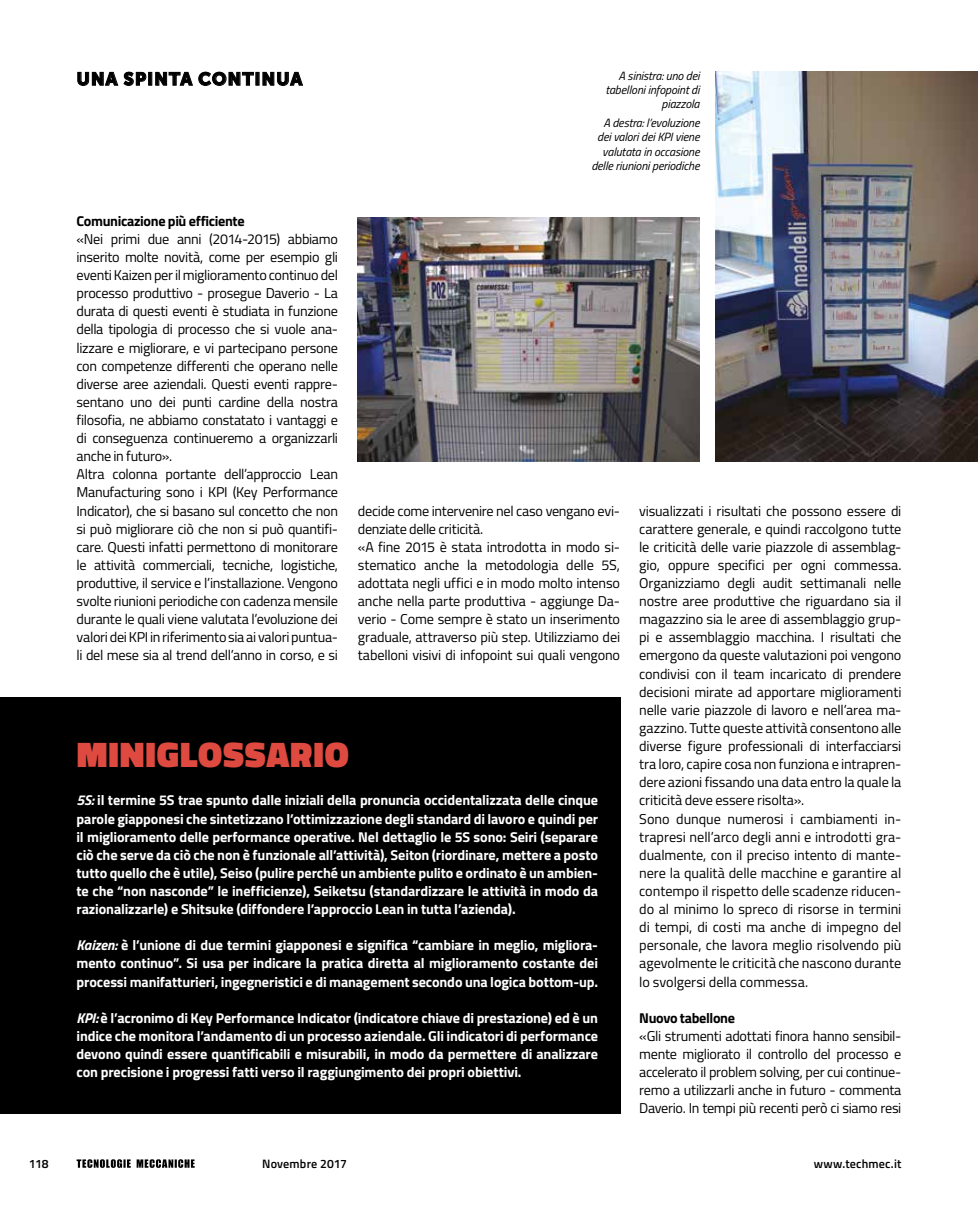
<style>
.page{position:relative;width:978px;height:1212px;background:#fff}
.page>*{position:absolute;margin:0;border:0;box-sizing:border-box;transform-origin:0 0}
.t1{font:900 36px "Titillium";letter-spacing:.025em;color:#de4a3f}
.t2{font:18px "Museo Sans 900";letter-spacing:.05em;color:#000}
.t3{font:14.25px/18.1px "Titillium";letter-spacing:-.015em;color:#000}
.t4{font:700 14.25px/18.1px "Titillium";letter-spacing:-.01em;color:#fff;text-align:justify}
.t5{font:700 14.25px "Titillium";letter-spacing:-.025em;color:#000}
.t6{font:600 12.15px "Titillium";letter-spacing:.015em;color:#000}
.t7{font:italic 12px/14.4px "Titillium";letter-spacing:-.01em;color:#000;text-align:right}
.s1{font-style:italic}
</style>
<div class="page">
<svg style="left:77px;top:1159px;width:118px;height:9px"></svg>
<svg style="left:77px;top:71px;width:70px;height:15px"></svg>
<div style="left:148px;top:72px;width:4px;height:14px;border:1px solid #000"></div>
<svg style="left:155px;top:71px;width:99px;height:15px"></svg>
<svg style="left:262px;top:71px;width:41px;height:15px"></svg>
<div style="left:0;top:697px;width:620px;height:416px;background:#000"></div>
<img style="left:716px;top:72px;width:262px;height:389px">
<img style="left:357px;top:217px;width:343px;height:245px">
<p class="t2" style="left:77px;top:69px;width:227px">UNA SPINTA CONTINUA</p>
<p class="t7" style="left:605px;top:67px;width:96px">A sinistra: uno dei tabelloni infopoint di piazzola</p>
<p class="t7" style="left:591px;top:115px;width:110px">A destra: l’evoluzione dei valori dei KPI viene valutata in occasione delle riunioni periodiche</p>
<p class="t5" style="left:77px;top:210px;width:170px">Comunicazione più efficiente</p>
<p class="t3" style="left:77px;top:229px;width:263px">«Nei primi due anni (2014-2015) abbiamo inserito molte novità, come per esempio gli eventi Kaizen per il miglioramento continuo del processo produttivo - prosegue Daverio - La durata di questi eventi è studiata in funzione della tipologia di processo che si vuole ana&shy;lizzare e migliorare, e vi partecipano persone con competenze differenti che operano nelle diverse aree aziendali. Questi eventi rappre&shy;sentano uno dei punti cardine della nostra filosofia, ne abbiamo constatato i vantaggi e di conseguenza continueremo a organizzarli anche in futuro».<br>Altra colonna portante dell’approccio Lean Manufacturing sono i KPI (Key Performance Indicator), che si basano sul concetto che non si può migliorare ciò che non si può quantifi&shy;care. Questi infatti permettono di monitorare le attività commerciali, tecniche, logistiche, produttive, il service e l’installazione. Vengono svolte riunioni periodiche con cadenza mensile durante le quali viene valutata l’evoluzione dei valori dei KPI in riferimento sia ai valori puntua&shy;li del mese sia al trend dell’anno in corso, e si</p>
<p class="t3" style="left:358px;top:501px;width:264px">decide come intervenire nel caso vengano evi&shy;denziate delle criticità.<br>«A fine 2015 è stata introdotta in modo si&shy;stematico anche la metodologia delle 5S, adottata negli uffici e in modo molto intenso anche nella parte produttiva - aggiunge Da&shy;verio - Come sempre è stato un inserimento graduale, attraverso più step. Utilizziamo dei tabelloni visivi di infopoint sui quali vengono</p>
<p class="t3" style="left:639px;top:501px;width:264px">visualizzati i risultati che possono essere di carattere generale, e quindi raccolgono tutte le criticità delle varie piazzole di assemblag&shy;gio, oppure specifici per ogni commessa.<br>Organizziamo degli audit settimanali nelle nostre aree produttive che riguardano sia il magazzino sia le aree di assemblaggio grup&shy;pi e assemblaggio macchina. I risultati che emergono da queste valutazioni poi vengono condivisi con il team incaricato di prendere decisioni mirate ad apportare miglioramenti nelle varie piazzole di lavoro e nell’area ma&shy;gazzino. Tutte queste attività consentono alle diverse figure professionali di interfacciarsi tra loro, capire cosa non funziona e intrapren&shy;dere azioni fissando una data entro la quale la criticità deve essere risolta».<br>Sono dunque numerosi i cambiamenti in&shy;trapresi nell’arco degli anni e introdotti gra&shy;dualmente, con il preciso intento di mante&shy;nere la qualità delle macchine e garantire al contempo il rispetto delle scadenze riducen&shy;do al minimo lo spreco di risorse in termini di tempi, di costi ma anche di impegno del personale, che lavora meglio risolvendo più agevolmente le criticità che nascono durante lo svolgersi della commessa.</p>
<p class="t5" style="left:639px;top:1007px;width:97px">Nuovo tabellone</p>
<p class="t3" style="left:639px;top:1026px;width:264px;text-align:justify">«Gli strumenti adottati finora hanno sensibil&shy;mente migliorato il controllo del processo e accelerato il problem solving, per cui continue&shy;remo a utilizzarli anche in futuro - commenta Daverio. In tempi più recenti però ci siamo resi</p>
<h1 class="t1" style="left:77px;top:728px;width:274px">MINIGLOSSARIO</h1>
<p class="t4" style="left:77px;top:790px;width:523px"><span class="s1">5S:</span> il termine 5S trae spunto dalle iniziali della pronuncia occidentalizzata delle cinque parole giapponesi che sintetizzano l’ottimizzazione degli standard di lavoro e quindi per il miglioramento delle performance operative. Nel dettaglio le 5S sono: Seiri (separare ciò che serve da ciò che non è funzionale all’attività), Seiton (riordinare, mettere a posto tutto quello che è utile), Seiso (pulire perché un ambiente pulito e ordinato è un ambien&shy;te che “non nasconde” le inefficienze), Seiketsu (standardizzare le attività in modo da razionalizzarle) e Shitsuke (diffondere l’approccio Lean in tutta l’azienda).</p>
<p class="t4" style="left:77px;top:935px;width:523px"><span class="s1">Kaizen:</span> è l’unione di due termini giapponesi e significa “cambiare in meglio, migliora&shy;mento continuo”. Si usa per indicare la pratica diretta al miglioramento costante dei processi manifatturieri, ingegneristici e di management secondo una logica bottom-up.</p>
<p class="t4" style="left:77px;top:1008px;width:523px"><span class="s1">KPI:</span> è l’acronimo di Key Performance Indicator (indicatore chiave di prestazione) ed è un indice che monitora l’andamento di un processo aziendale. Gli indicatori di performance devono quindi essere quantificabili e misurabili, in modo da permettere di analizzare con precisione i progressi fatti verso il raggiungimento dei propri obiettivi.</p>
<p class="t6" style="left:29px;top:1154px;width:21px">118</p>
<p class="t6" style="left:262px;top:1154px;width:86px">Novembre 2017</p>
<p class="t6" style="left:814px;top:1154px;width:89px">www.techmec.it</p>
</div>
